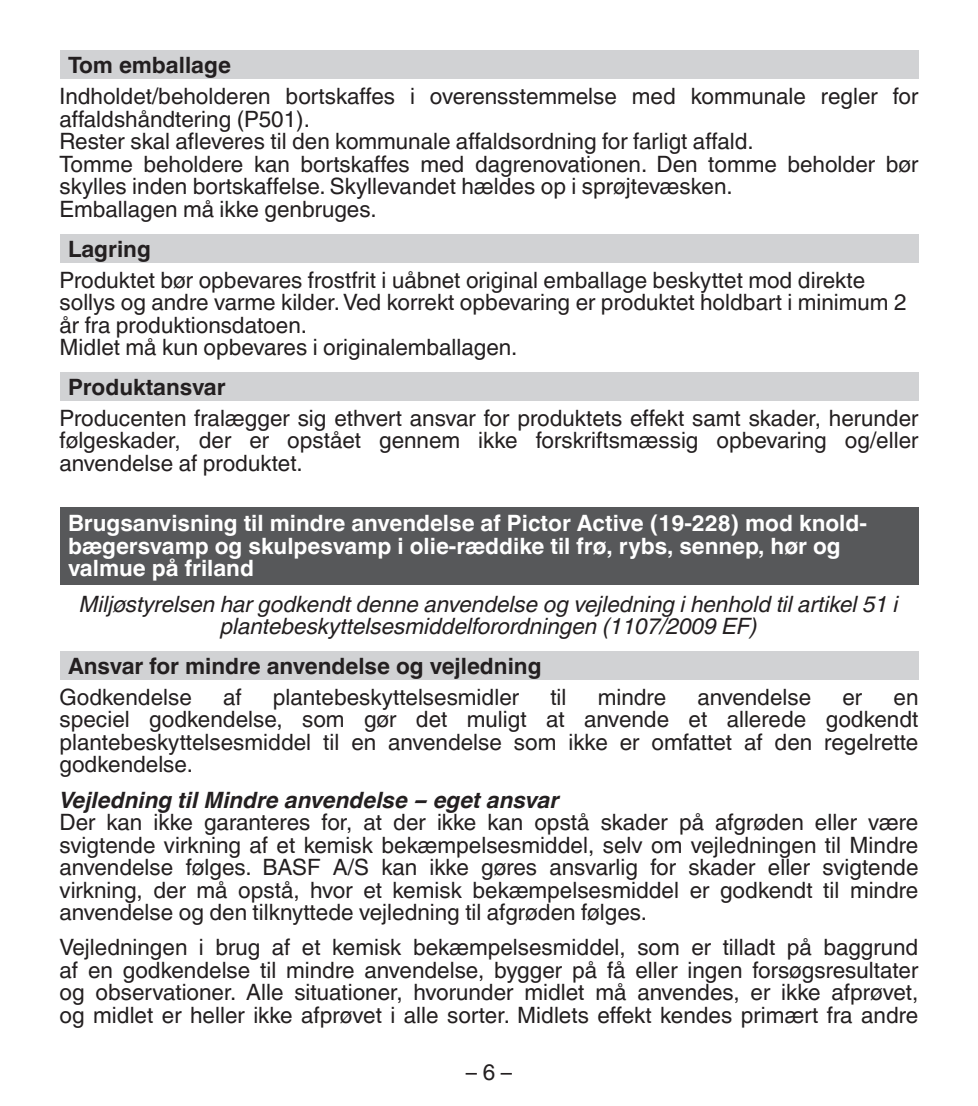
<style>
.page{position:relative;width:978px;height:1106px;background:#fff}
.page>*{position:absolute;margin:0;border:0;box-sizing:border-box;transform-origin:0 0}
.t1{font:22.5px/22.5px "Helvetica Linotype";color:#231f20;text-align:justify}
.t2{font:700 22.5px/22.5px "Helvetica Linotype";color:#fff}
.t3{font:italic 22.5px/22.5px "Helvetica Linotype";color:#231f20;text-align:center}
.t4{font:700 22.5px "Helvetica Linotype";color:#231f20}
.t5{font:italic 700 22.5px "Helvetica Linotype";color:#231f20}
</style>
<div class="page">
<div style="left:60px;top:51px;width:858px;height:28px;background:#d1d2d4"></div>
<div style="left:60px;top:234px;width:858px;height:28px;background:#d1d2d4"></div>
<div style="left:60px;top:372px;width:858px;height:28px;background:#d1d2d4"></div>
<div style="left:60px;top:507px;width:858px;height:77px;background:#57585a"></div>
<div style="left:60px;top:651px;width:858px;height:28px;background:#d1d2d4"></div>
<p class="t4" style="left:68px;top:52px;width:164px">Tom emballage</p>
<p class="t1" style="left:60px;top:85px;width:860px;text-align:left">Indholdet/beholderen bortskaffes i overensstemmelse med kommunale regler for affaldshåndtering (P501).<br>Rester skal afleveres til den kommunale affaldsordning for farligt affald.<br>Tomme beholdere kan bortskaffes med dagrenovationen. Den tomme beholder bør skylles inden bortskaffelse. Skyllevandet hældes op i sprøjtevæsken.<br>Emballagen må ikke genbruges.</p>
<p class="t4" style="left:68px;top:235px;width:84px">Lagring</p>
<p class="t1" style="left:60px;top:268px;width:848px;text-align:left">Produktet bør opbevares frostfrit i uåbnet original emballage beskyttet mod direkte sollys og andre varme kilder. Ved korrekt opbevaring er produktet holdbart i minimum 2 år fra produktionsdatoen.<br>Midlet må kun opbevares i originalemballagen.</p>
<p class="t4" style="left:68px;top:373px;width:159px">Produktansvar</p>
<p class="t1" style="left:60px;top:406px;width:860px">Producenten fralægger sig ethvert ansvar for produktets effekt samt skader, herunder følgeskader, der er opstået gennem ikke forskriftsmæssig opbevaring og/eller anvendelse af produktet.</p>
<p class="t2" style="left:68px;top:512px;width:800px">Brugsanvisning til mindre anvendelse af Pictor Active (19-228) mod knold&shy;bægersvamp og skulpesvamp i olie-ræddike til frø, rybs, sennep, hør og valmue på friland</p>
<p class="t3" style="left:79px;top:592px;width:821px">Miljøstyrelsen har godkendt denne anvendelse og vejledning i henhold til artikel 51 i plantebeskyttelsesmiddelforordningen (1107/2009 EF)</p>
<p class="t4" style="left:68px;top:653px;width:475px">Ansvar for mindre anvendelse og vejledning</p>
<p class="t1" style="left:60px;top:685px;width:134px">Godkendelse</p>
<p class="t1" style="left:223px;top:685px;width:20px">af</p>
<p class="t1" style="left:273px;top:685px;width:248px">plantebeskyttelsesmidler</p>
<p class="t1" style="left:550px;top:685px;width:18px">til</p>
<p class="t1" style="left:598px;top:685px;width:70px">mindre</p>
<p class="t1" style="left:697px;top:685px;width:115px">anvendelse</p>
<p class="t1" style="left:842px;top:685px;width:21px">er</p>
<p class="t1" style="left:60px;top:685px;width:860px;text-indent:834px">en speciel godkendelse, som gør det muligt at anvende et allerede godkendt plantebeskyttelsesmiddel til en anvendelse som ikke er omfattet af den regelrette godkendelse.</p>
<p class="t5" style="left:60px;top:786px;width:501px">Vejledning til Mindre anvendelse - eget ansvar</p>
<p class="t1" style="left:60px;top:811px;width:860px">Der kan ikke garanteres for, at der ikke kan opstå skader på afgrøden eller være svigtende virkning af et kemisk bekæmpelsesmiddel, selv om vejledningen til Mindre anvendelse følges. BASF A/S kan ikke gøres ansvarlig for skader eller svigtende virkning, der må opstå, hvor et kemisk bekæmpelsesmiddel er godkendt til mindre anvendelse og den tilknyttede vejledning til afgrøden følges.</p>
<p class="t1" style="left:60px;top:936px;width:860px">Vejledningen i brug af et kemisk bekæmpelsesmiddel, som er tilladt på baggrund af en godkendelse til mindre anvendelse, bygger på få eller ingen forsøgsresultater og observationer. Alle situationer, hvorunder midlet må anvendes, er ikke afprøvet, og midlet er heller ikke afprøvet i alle sorter. Midlets effekt kendes primært fra andre</p>
<p class="t1" style="left:466px;top:1060px;width:47px">– 6 –</p>
</div>
